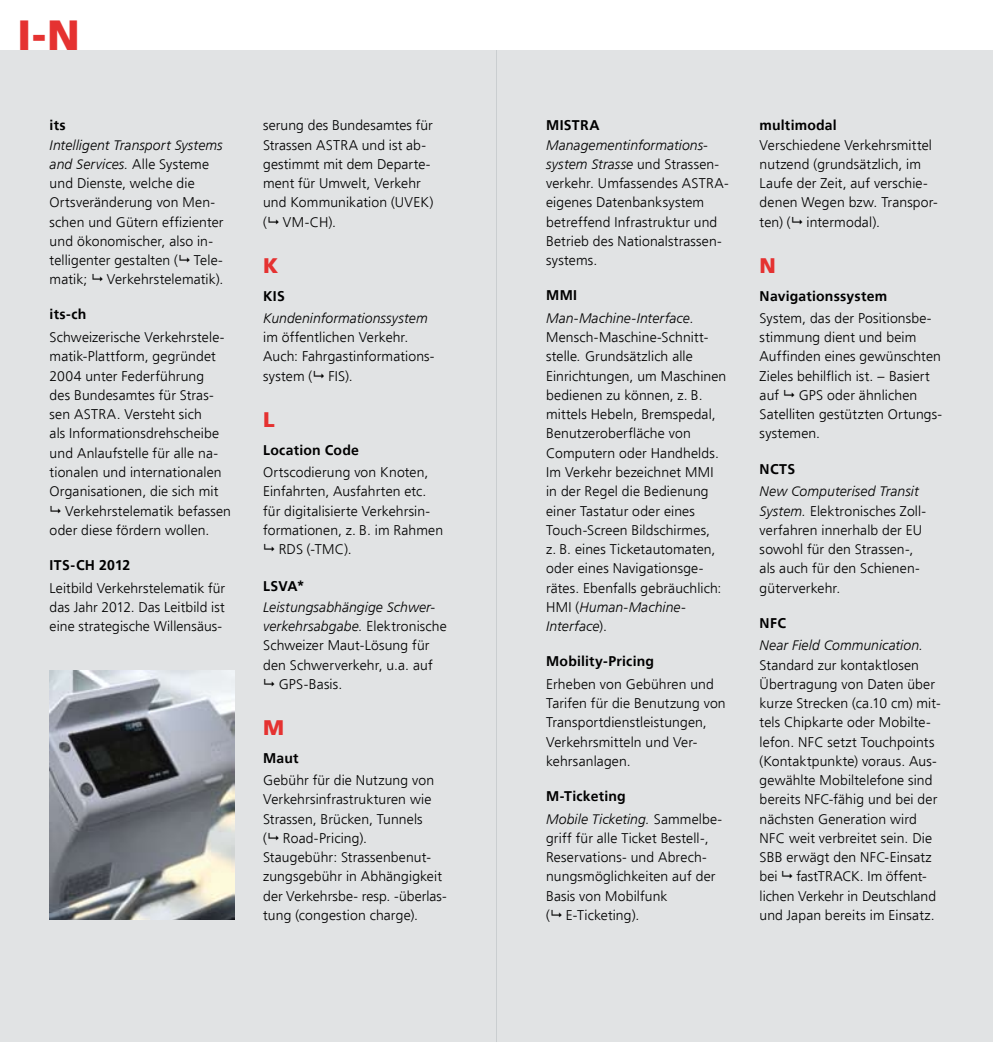
<style>
.page{position:relative;width:993px;height:1042px;background:#fff}
.page>*{position:absolute;margin:0;border:0;box-sizing:border-box;transform-origin:0 0}
.t1{font:900 42px "Frutiger";color:#e53231}
.t2{font:900 21px "Frutiger";color:#e53231}
.t3{font:300 14px/19.2px "Frutiger";letter-spacing:.01em;color:#000}
.t4{font:italic 300 14px/22.8px "Frutiger";letter-spacing:.005em;color:#000}
.t5{font:700 14px "Frutiger";letter-spacing:.015em;color:#000}
.s1{font-style:italic}
.s2{font-style:normal}
.s3{font-weight:700;font-style:normal}
</style>
<div class="page">
<div style="left:0;top:50px;width:496px;height:992px;background:#e1e3e4"></div>
<div style="left:496px;top:50px;width:496px;height:992px;background:#e1e3e4"></div>
<img style="left:50px;top:670px;width:184px;height:250px">
<h1 class="t1" style="left:18px;top:10px;width:64px">I-N</h1>
<p class="t5" style="left:50px;top:117px;width:18px">its</p>
<p class="t3" style="left:50px;top:135px;width:175px"><span class="s1">Intelligent Transport Systems and Services.</span> Alle Systeme und Dienste, welche die<br>Ortsveränderung von Men&shy;schen und Gütern effizienter und ökonomischer, also in&shy;telligenter gestalten ( Tele&shy;matik;</p>
<p class="t3" style="left:107px;top:270px;width:118px">Verkehrstelematik).</p>
<p class="t5" style="left:50px;top:306px;width:38px">its-ch</p>
<p class="t3" style="left:50px;top:328px;width:176px">Schweizerische Verkehrstele-</p>
<p class="t3" style="left:50px;top:347px;width:168px">matik-Plattform, gegründet</p>
<p class="t3" style="left:50px;top:366px;width:156px">2004 unter Federführung</p>
<p class="t3" style="left:50px;top:385px;width:165px">des Bundesamtes für Stras-</p>
<p class="t3" style="left:50px;top:405px;width:154px">sen ASTRA. Versteht sich</p>
<p class="t3" style="left:50px;top:424px;width:171px">als Informationsdrehscheibe</p>
<p class="t3" style="left:50px;top:443px;width:170px">und Anlaufstelle für alle na-</p>
<p class="t3" style="left:50px;top:462px;width:173px">tionalen und internationalen</p>
<p class="t3" style="left:50px;top:482px;width:170px">Organisationen, die sich mit</p>
<p class="t3" style="left:65px;top:501px;width:167px">Verkehrstelematik befassen</p>
<p class="t3" style="left:50px;top:520px;width:161px">oder diese fördern wollen.</p>
<p class="t5" style="left:50px;top:557px;width:82px">ITS-CH 2012</p>
<p class="t3" style="left:50px;top:578px;width:177px;text-align:justify">Leitbild Verkehrstelematik für das Jahr 2012. Das Leitbild ist eine strategische Willensäus-</p>
<p class="t3" style="left:263px;top:116px;width:171px">serung des Bundesamtes für<br>Strassen ASTRA und ist ab&shy;gestimmt mit dem Departe&shy;ment für Umwelt, Verkehr und Kommunikation (UVEK) ( VM-CH).</p>
<h2 class="t2" style="left:263px;top:253px;width:17px">K</h2>
<p class="t5" style="left:263px;top:288px;width:23px">KIS</p>
<p class="t4" style="left:263px;top:307px;width:166px">Kundeninformationssystem</p>
<p class="t3" style="left:263px;top:328px;width:173px">im öffentlichen Verkehr.<br>Auch: Fahrgastinformations&shy;system ( FIS).</p>
<h2 class="t2" style="left:263px;top:407px;width:13px">L</h2>
<p class="t5" style="left:263px;top:442px;width:97px">Location Code</p>
<p class="t3" style="left:263px;top:462px;width:167px">Ortscodierung von Knoten,</p>
<p class="t3" style="left:263px;top:482px;width:165px">Einfahrten, Ausfahrten etc.</p>
<p class="t3" style="left:263px;top:501px;width:169px">für digitalisierte Verkehrsin-</p>
<p class="t3" style="left:263px;top:520px;width:181px">formationen, z. B. im Rahmen</p>
<p class="t3" style="left:278px;top:539px;width:74px">RDS (-TMC).</p>
<p class="t5" style="left:263px;top:578px;width:43px">LSVA*</p>
<p class="t4" style="left:263px;top:595px;width:173px">Leistungsabhängige Schwer-</p>
<p class="t4" style="left:263px;top:615px;width:185px">verkehrsabgabe. <span class="s2">Elektronische</span></p>
<p class="t3" style="left:263px;top:636px;width:168px">Schweizer Maut-Lösung für</p>
<p class="t3" style="left:263px;top:655px;width:171px">den Schwerverkehr, u.a. auf</p>
<p class="t3" style="left:278px;top:674px;width:65px">GPS-Basis.</p>
<h2 class="t2" style="left:263px;top:715px;width:22px">M</h2>
<p class="t5" style="left:263px;top:750px;width:37px">Maut</p>
<p class="t3" style="left:263px;top:770px;width:185px">Gebühr für die Nutzung von<br>Verkehrsinfrastrukturen wie<br>Strassen, Brücken, Tunnels<br>( Road-Pricing).<br>Staugebühr: Strassenbenut&shy;zungsgebühr in Abhängigkeit der Verkehrsbe- resp. -überlas&shy;tung (congestion charge).</p>
<p class="t5" style="left:546px;top:117px;width:55px">MISTRA</p>
<p class="t3" style="left:546px;top:135px;width:184px"><span class="s1">Managementinformations&shy;system Strasse</span> und Strassen&shy;verkehr. Umfassendes ASTRA&shy;eigenes Datenbanksystem betreffend Infrastruktur und<br>Betrieb des Nationalstrassen&shy;systems.</p>
<p class="t5" style="left:546px;top:287px;width:32px">MMI</p>
<p class="t4" style="left:546px;top:307px;width:149px">Man-Machine-Interface.</p>
<p class="t3" style="left:546px;top:328px;width:182px">Mensch-Maschine-Schnitt&shy;stelle<span class="s1">.</span> Grundsätzlich alle<br>Einrichtungen, um Maschinen bedienen zu können, z. B. mittels Hebeln, Bremspedal,<br>Benutzeroberfläche von<br>Computern oder Handhelds.<br>Im Verkehr bezeichnet MMI in der Regel die Bedienung einer Tastatur oder eines<br>Touch-Screen Bildschirmes,<br>z. B. eines Ticketautomaten, oder eines Navigationsge&shy;rätes. Ebenfalls gebräuchlich:<br>HMI (<span class="s1">Human-Machine-<br>Interface</span>).</p>
<p class="t5" style="left:546px;top:653px;width:109px">Mobility-Pricing</p>
<p class="t3" style="left:546px;top:674px;width:181px">Erheben von Gebühren und<br>Tarifen für die Benutzung von<br>Transportdienstleistungen,<br>Verkehrsmitteln und Ver&shy;kehrsanlagen.</p>
<p class="t4" style="left:546px;top:784px;width:177px"><span class="s3">M-Ticketing<br></span>Mobile Ticketing. <span class="s2">Sammelbe-</span></p>
<p class="t3" style="left:546px;top:828px;width:171px">griff für alle Ticket Bestell-,<br>Reservations- und Abrech&shy;nungsmöglichkeiten auf der<br>Basis von Mobilfunk<br>( E-Ticketing).</p>
<p class="t5" style="left:759px;top:117px;width:79px">multimodal</p>
<p class="t3" style="left:759px;top:135px;width:179px">Verschiedene Verkehrsmittel nutzend (grundsätzlich, im<br>Laufe der Zeit, auf verschie&shy;denen Wegen bzw. Transpor&shy;ten) ( intermodal).</p>
<h2 class="t2" style="left:759px;top:253px;width:18px">N</h2>
<p class="t5" style="left:759px;top:288px;width:129px">Navigationssystem</p>
<p class="t3" style="left:759px;top:308px;width:183px">System, das der Positionsbe&shy;stimmung dient und beim<br>Auffinden eines gewünschten<br>Zieles behilflich ist. – Basiert auf</p>
<p class="t3" style="left:759px;top:385px;width:184px;text-indent:39px">GPS oder ähnlichen<br>Satelliten gestützten Ortungs&shy;systemen.</p>
<p class="t5" style="left:759px;top:460px;width:37px">NCTS</p>
<p class="t3" style="left:759px;top:482px;width:168px"><span class="s1">New Computerised Transit<br>System.</span> Elektronisches Zoll&shy;verfahren innerhalb der EU sowohl für den Strassen-, als auch für den Schienen&shy;güterverkehr.</p>
<p class="t5" style="left:759px;top:614px;width:28px">NFC</p>
<p class="t4" style="left:759px;top:634px;width:165px">Near Field Communication.</p>
<p class="t3" style="left:759px;top:655px;width:182px">Standard zur kontaktlosen<br>Übertragung von Daten über kurze Strecken (ca.10 cm) mit&shy;tels Chipkarte oder Mobilte&shy;lefon. NFC setzt Touchpoints (Kontaktpunkte) voraus. Aus&shy;gewählte Mobiltelefone sind bereits NFC-fähig und bei der nächsten Generation wird<br>NFC weit verbreitet sein. Die<br>SBB erwägt den NFC-Einsatz bei</p>
<p class="t3" style="left:759px;top:867px;width:178px;text-indent:37px">fastTRACK. Im öffent&shy;lichen Verkehr in Deutschland und Japan bereits im Einsatz.</p>
</div>
